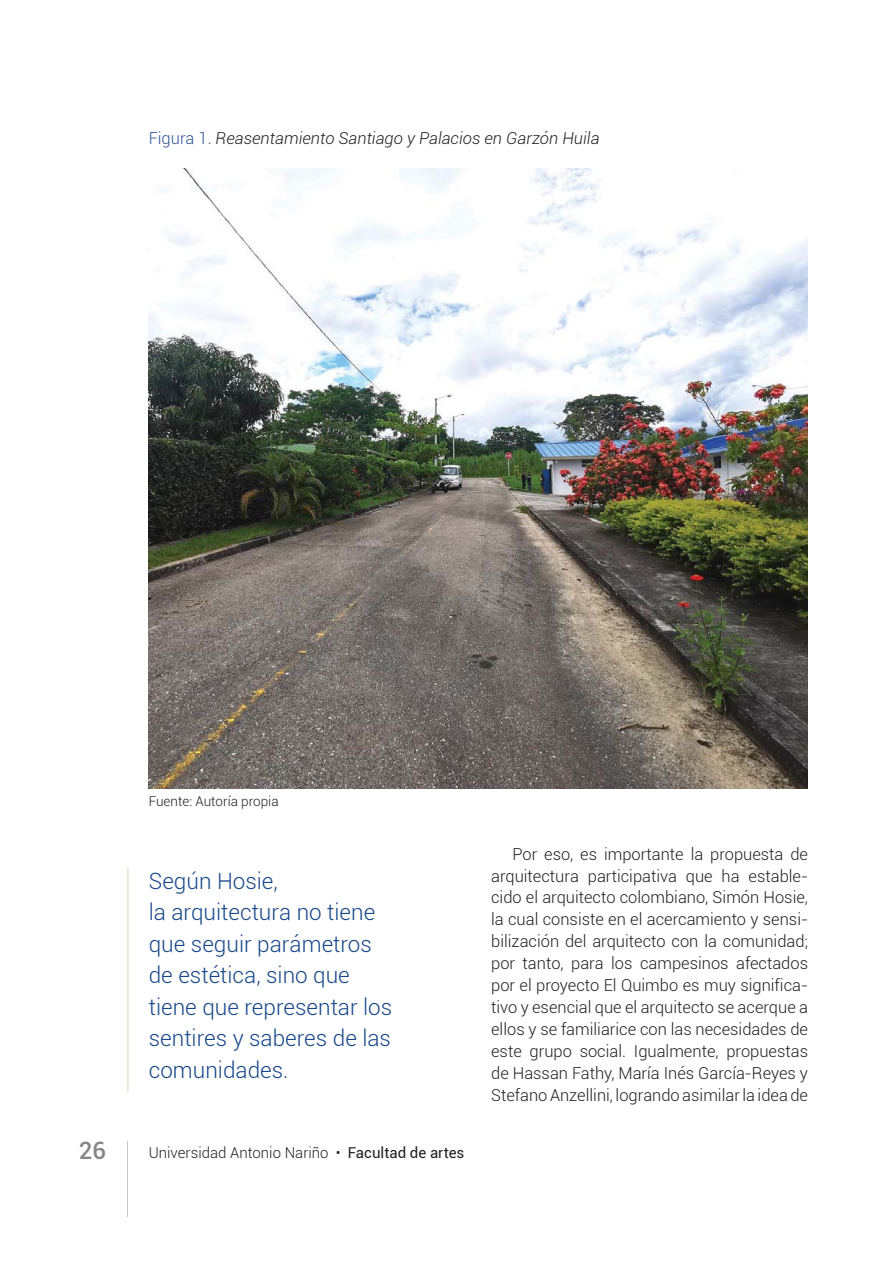
<style>
.page{position:relative;width:893px;height:1263px;background:#fff}
.page>*{position:absolute;margin:0;border:0;box-sizing:border-box;transform-origin:0 0}
.t1{font:500 24px "Roboto";color:#878686}
.t2{font:300 22.5px/31.5px "Roboto";color:#18488a}
.t3{font:300 16.5px/21.9px "Roboto";color:#231f20;text-align:justify}
.t4{font:italic 300 16.5px "Roboto";color:#231f20}
.t5{font:300 15px "Roboto";color:#231f20}
.t6{font:300 13.5px "Roboto";color:#231f20}
.s1{font-style:normal;color:#2e5497}
.s2{font-weight:400}
</style>
<div class="page">
<hr style="left:127px;top:1141px;width:1px;height:75px;background:#c7c6c5">
<img style="left:149px;top:169px;width:659px;height:619px">
<hr style="left:127px;top:868px;width:2px;height:224px;background:#e8e1d2">
<p class="t4" style="left:149px;top:129px;width:452px"><span class="s1">Figura 1.</span> Reasentamiento Santiago y Palacios en Garzón Huila</p>
<p class="t6" style="left:149px;top:793px;width:131px">Fuente: Autoría propia</p>
<h2 class="t2" style="left:149px;top:865px;width:245px">Según Hosie,<br>la arquitectura no tiene que seguir parámetros de estética, sino que tiene que representar los sentires y saberes de las comunidades.</h2>
<h1 class="t1" style="left:79px;top:1136px;width:29px">26</h1>
<p class="t5" style="left:149px;top:1144px;width:317px">Universidad Antonio Nariño • <span class="s2">Facultad de artes</span></p>
<p class="t3" style="left:491px;top:843px;width:318px;text-indent:21px">Por eso, es importante la propuesta de arquitectura participativa que ha estable&shy;cido el arquitecto colombiano, Simón Hosie, la cual consiste en el acercamiento y sensi&shy;bilización del arquitecto con la comunidad; por tanto, para los campesinos afectados por el proyecto El Quimbo es muy significa&shy;tivo y esencial que el arquitecto se acerque a ellos y se familiarice con las necesidades de este grupo social. Igualmente, propuestas de Hassan Fathy, María Inés García-Reyes y Stefano Anzellini, logrando asimilar la idea de</p>
</div>
